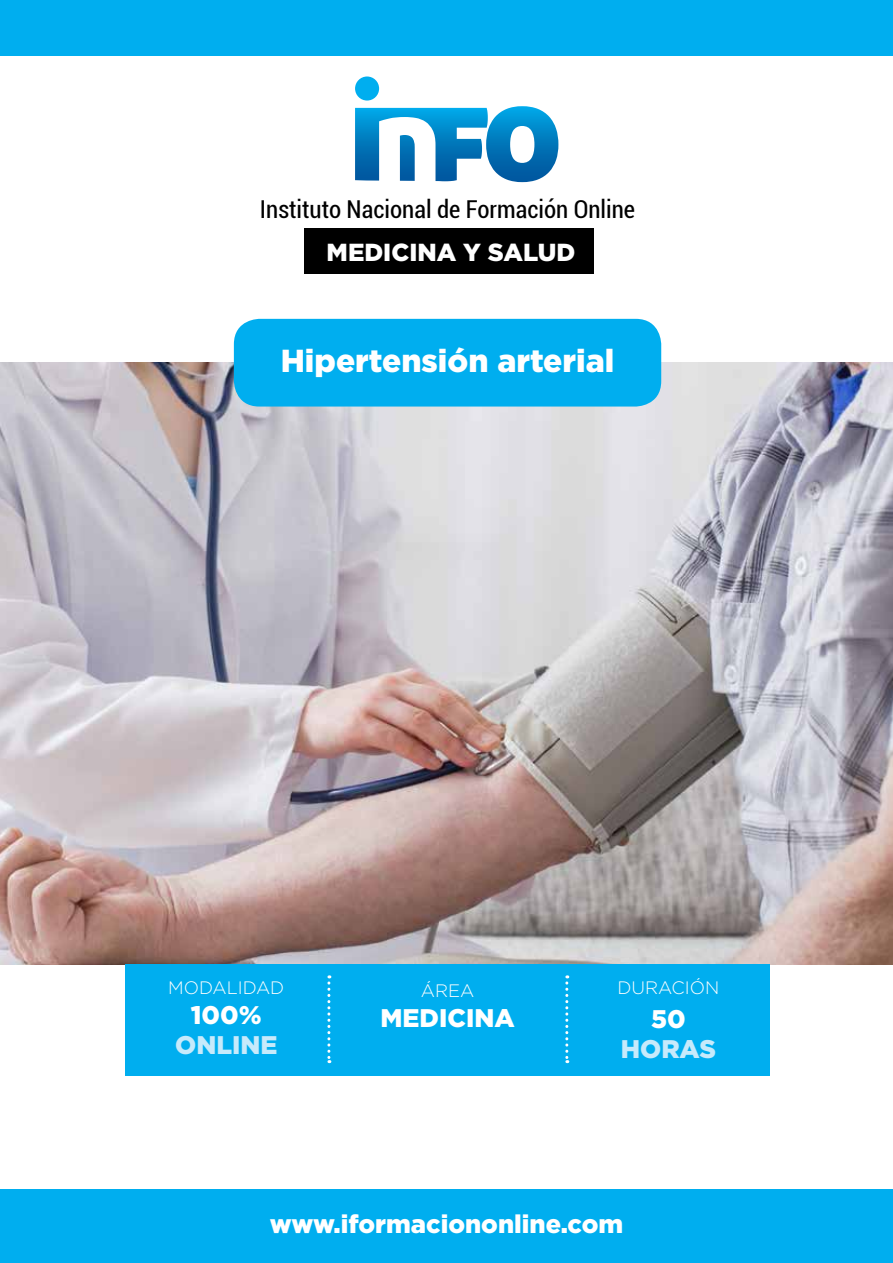
<style>
.page{position:relative;width:893px;height:1263px;background:#fff}
.page>*{position:absolute;margin:0;border:0;box-sizing:border-box;transform-origin:0 0}
.t1{font:900 31.8px "Gotham";color:#fff}
.t2{font:900 25.5px "Gotham";color:#fff}
.t3{font:900 25.5px "Gotham";color:#c7eafb}
.t4{font:condensed 24.6px "Roboto";color:#000}
.t5{font:900 24.6px "Gotham";color:#fff}
.t6{font:300 18px "Gotham";color:#fff}
</style>
<div class="page">
<img style="left:0;top:363px;width:893px;height:602px">
<div style="left:0;top:0;width:893px;height:55px;background:#00aeef"></div>
<div style="left:0;top:1189px;width:893px;height:74px;background:#00aeef"></div>
<div style="left:234px;top:319px;width:427px;height:88px;background:#00aeef;border-radius:26px"></div>
<div style="left:125px;top:965px;width:645px;height:111px;background:#00aeef"></div>
<svg style="left:327px;top:975px;width:3px;height:88px"></svg>
<svg style="left:565px;top:975px;width:3px;height:88px"></svg>
<div style="left:304px;top:228px;width:290px;height:46px;background:#000"></div>
<svg style="left:355px;top:106px;width:203px;height:77px"></svg>
<div style="left:355px;top:76px;width:24px;height:25px;background:#00aeef;border-radius:50%"></div>
<p class="t4" style="left:260px;top:192px;width:377px">Instituto Nacional de Formación Online</p>
<p class="t5" style="left:327px;top:235px;width:250px">MEDICINA Y SALUD</p>
<p class="t1" style="left:281px;top:338px;width:335px">Hipertensión arterial</p>
<p class="t6" style="left:168px;top:976px;width:118px">MODALIDAD</p>
<p class="t2" style="left:191px;top:998px;width:72px">100%</p>
<p class="t3" style="left:175px;top:1028px;width:104px">ONLINE</p>
<p class="t6" style="left:421px;top:979px;width:55px">ÁREA</p>
<p class="t2" style="left:380px;top:1000px;width:136px">MEDICINA</p>
<p class="t6" style="left:617px;top:976px;width:104px">DURACIÓN</p>
<p class="t2" style="left:651px;top:1001px;width:36px">50</p>
<p class="t3" style="left:621px;top:1031px;width:97px">HORAS</p>
<p class="t2" style="left:270px;top:1206px;width:355px">www.iformaciononline.com</p>
</div>
